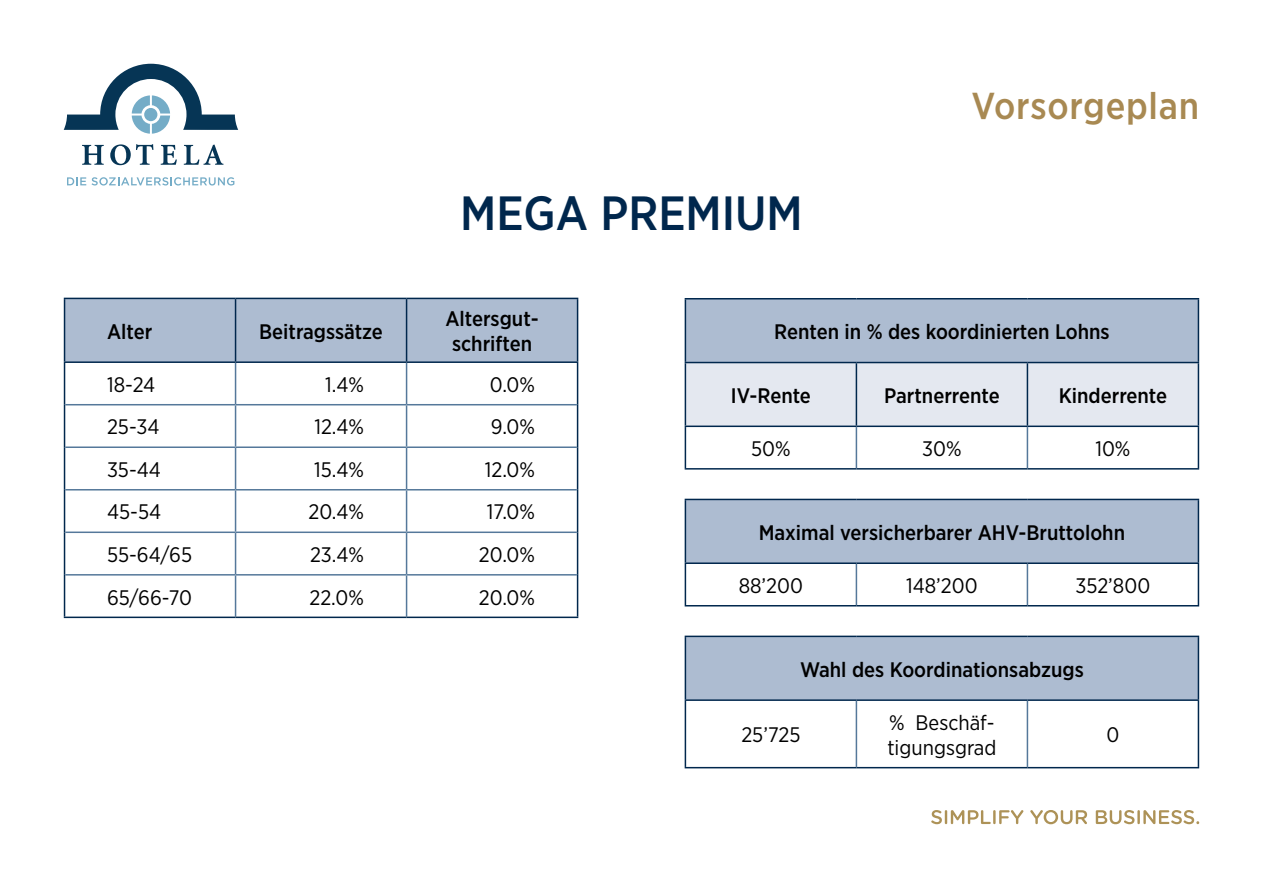
<style>
.page{position:relative;width:1263px;height:893px;background:#fff}
.page>*{position:absolute;margin:0;border:0;box-sizing:border-box;transform-origin:0 0}
.t1{font:500 48px "Gotham Narrow";color:#00274d}
.t2{font:500 37.5px "Gotham Narrow";letter-spacing:.02em;color:#a88952}
.t3{font:500 21px/25.2px "Gotham Narrow";color:#000;text-align:center}
.t4{font:21px/25.2px "Gotham Narrow";color:#000}
</style>
<div class="page">
<div style="left:685px;top:299px;width:513px;height:63px;background:#adbcd1"></div>
<div style="left:686px;top:363px;width:512px;height:63px;background:#e4e8f0"></div>
<hr style="left:685px;top:298px;width:171px;height:1px;background:#00274d">
<hr style="left:685px;top:299px;width:1px;height:63px;background:#00274d">
<hr style="left:856px;top:298px;width:171px;height:1px;background:#00274d">
<hr style="left:1027px;top:298px;width:172px;height:1px;background:#00274d">
<hr style="left:1198px;top:299px;width:1px;height:63px;background:#00274d">
<hr style="left:685px;top:362px;width:171px;height:1px;background:#00274d">
<hr style="left:685px;top:363px;width:1px;height:63px;background:#00274d">
<hr style="left:856px;top:362px;width:171px;height:1px;background:#00274d">
<hr style="left:856px;top:363px;width:1px;height:63px;background:#00274d">
<hr style="left:1027px;top:362px;width:172px;height:1px;background:#00274d">
<hr style="left:1027px;top:363px;width:1px;height:63px;background:#00274d">
<hr style="left:1198px;top:363px;width:1px;height:63px;background:#00274d">
<hr style="left:685px;top:426px;width:171px;height:1px;background:#00274d">
<hr style="left:685px;top:427px;width:1px;height:41px;background:#00274d">
<hr style="left:856px;top:426px;width:171px;height:1px;background:#00274d">
<hr style="left:1027px;top:426px;width:172px;height:1px;background:#00274d">
<hr style="left:1198px;top:427px;width:1px;height:41px;background:#00274d">
<hr style="left:685px;top:468px;width:171px;height:2px;background:#00274d">
<hr style="left:856px;top:468px;width:171px;height:2px;background:#00274d">
<hr style="left:1027px;top:468px;width:172px;height:2px;background:#00274d">
<hr style="left:856px;top:427px;width:1px;height:41px;background:#55789a">
<hr style="left:1027px;top:427px;width:1px;height:41px;background:#55789a">
<div style="left:65px;top:299px;width:512px;height:62px;background:#adbcd1"></div>
<hr style="left:64px;top:298px;width:172px;height:1px;background:#00274d">
<hr style="left:64px;top:299px;width:1px;height:62px;background:#00274d">
<hr style="left:236px;top:298px;width:171px;height:1px;background:#00274d">
<hr style="left:235px;top:299px;width:1px;height:62px;background:#00274d">
<hr style="left:407px;top:298px;width:171px;height:1px;background:#00274d">
<hr style="left:406px;top:299px;width:1px;height:62px;background:#00274d">
<hr style="left:577px;top:299px;width:1px;height:62px;background:#00274d">
<hr style="left:64px;top:361px;width:172px;height:2px;background:#00274d">
<hr style="left:64px;top:363px;width:1px;height:42px;background:#00274d">
<hr style="left:236px;top:361px;width:171px;height:2px;background:#00274d">
<hr style="left:407px;top:361px;width:171px;height:2px;background:#00274d">
<hr style="left:577px;top:363px;width:1px;height:42px;background:#00274d">
<hr style="left:64px;top:405px;width:1px;height:42px;background:#00274d">
<hr style="left:577px;top:405px;width:1px;height:42px;background:#00274d">
<hr style="left:64px;top:447px;width:1px;height:43px;background:#00274d">
<hr style="left:577px;top:447px;width:1px;height:43px;background:#00274d">
<hr style="left:64px;top:490px;width:1px;height:42px;background:#00274d">
<hr style="left:577px;top:490px;width:1px;height:42px;background:#00274d">
<hr style="left:64px;top:532px;width:1px;height:43px;background:#00274d">
<hr style="left:577px;top:532px;width:1px;height:43px;background:#00274d">
<hr style="left:64px;top:575px;width:1px;height:42px;background:#00274d">
<hr style="left:577px;top:575px;width:1px;height:42px;background:#00274d">
<hr style="left:235px;top:363px;width:1px;height:41px;background:#55789a">
<hr style="left:406px;top:363px;width:1px;height:41px;background:#55789a">
<hr style="left:65px;top:404px;width:171px;height:1px;background:#55789a">
<hr style="left:236px;top:404px;width:171px;height:1px;background:#55789a">
<hr style="left:235px;top:405px;width:1px;height:41px;background:#55789a">
<hr style="left:407px;top:404px;width:170px;height:1px;background:#55789a">
<hr style="left:406px;top:405px;width:1px;height:41px;background:#55789a">
<hr style="left:65px;top:446px;width:171px;height:2px;background:#55789a">
<hr style="left:236px;top:446px;width:171px;height:2px;background:#55789a">
<hr style="left:235px;top:448px;width:1px;height:41px;background:#55789a">
<hr style="left:407px;top:446px;width:170px;height:2px;background:#55789a">
<hr style="left:406px;top:448px;width:1px;height:41px;background:#55789a">
<hr style="left:65px;top:489px;width:171px;height:1px;background:#55789a">
<hr style="left:236px;top:489px;width:171px;height:1px;background:#55789a">
<hr style="left:235px;top:490px;width:1px;height:41px;background:#55789a">
<hr style="left:407px;top:489px;width:170px;height:1px;background:#55789a">
<hr style="left:406px;top:490px;width:1px;height:41px;background:#55789a">
<hr style="left:65px;top:531px;width:171px;height:2px;background:#55789a">
<hr style="left:236px;top:531px;width:171px;height:2px;background:#55789a">
<hr style="left:235px;top:533px;width:1px;height:41px;background:#55789a">
<hr style="left:407px;top:531px;width:170px;height:2px;background:#55789a">
<hr style="left:406px;top:533px;width:1px;height:41px;background:#55789a">
<hr style="left:65px;top:574px;width:171px;height:2px;background:#55789a">
<hr style="left:236px;top:574px;width:171px;height:2px;background:#55789a">
<hr style="left:235px;top:576px;width:1px;height:41px;background:#55789a">
<hr style="left:407px;top:574px;width:170px;height:2px;background:#55789a">
<hr style="left:406px;top:576px;width:1px;height:41px;background:#55789a">
<hr style="left:64px;top:617px;width:172px;height:1px;background:#00274d">
<hr style="left:236px;top:617px;width:171px;height:1px;background:#00274d">
<hr style="left:407px;top:617px;width:171px;height:1px;background:#00274d">
<div style="left:685px;top:499px;width:513px;height:64px;background:#adbcd1"></div>
<hr style="left:685px;top:499px;width:171px;height:1px;background:#00274d">
<hr style="left:685px;top:500px;width:1px;height:62px;background:#00274d">
<hr style="left:856px;top:499px;width:171px;height:1px;background:#00274d">
<hr style="left:1027px;top:499px;width:172px;height:1px;background:#00274d">
<hr style="left:1198px;top:500px;width:1px;height:62px;background:#00274d">
<hr style="left:685px;top:562px;width:171px;height:2px;background:#00274d">
<hr style="left:685px;top:564px;width:1px;height:41px;background:#00274d">
<hr style="left:856px;top:562px;width:171px;height:2px;background:#00274d">
<hr style="left:1027px;top:562px;width:172px;height:2px;background:#00274d">
<hr style="left:1198px;top:564px;width:1px;height:41px;background:#00274d">
<hr style="left:685px;top:605px;width:171px;height:1px;background:#00274d">
<hr style="left:856px;top:605px;width:171px;height:1px;background:#00274d">
<hr style="left:1027px;top:605px;width:172px;height:1px;background:#00274d">
<hr style="left:856px;top:564px;width:1px;height:41px;background:#55789a">
<hr style="left:1027px;top:564px;width:1px;height:41px;background:#55789a">
<div style="left:685px;top:636px;width:513px;height:64px;background:#adbcd1"></div>
<hr style="left:685px;top:636px;width:171px;height:1px;background:#00274d">
<hr style="left:685px;top:637px;width:1px;height:62px;background:#00274d">
<hr style="left:856px;top:636px;width:171px;height:1px;background:#00274d">
<hr style="left:1027px;top:636px;width:172px;height:1px;background:#00274d">
<hr style="left:1198px;top:637px;width:1px;height:62px;background:#00274d">
<hr style="left:685px;top:699px;width:171px;height:2px;background:#00274d">
<hr style="left:685px;top:701px;width:1px;height:66px;background:#00274d">
<hr style="left:856px;top:699px;width:171px;height:2px;background:#00274d">
<hr style="left:1027px;top:699px;width:172px;height:2px;background:#00274d">
<hr style="left:1198px;top:701px;width:1px;height:66px;background:#00274d">
<hr style="left:685px;top:767px;width:171px;height:1px;background:#00274d">
<hr style="left:856px;top:767px;width:171px;height:1px;background:#00274d">
<hr style="left:1027px;top:767px;width:172px;height:1px;background:#00274d">
<hr style="left:856px;top:701px;width:1px;height:66px;background:#55789a">
<hr style="left:1027px;top:701px;width:1px;height:66px;background:#55789a">
<svg style="left:931px;top:810px;width:268px;height:14px"></svg>
<svg style="left:82px;top:145px;width:22px;height:20px"></svg>
<svg style="left:110px;top:144px;width:43px;height:21px"></svg>
<svg style="left:161px;top:145px;width:16px;height:20px"></svg>
<svg style="left:184px;top:145px;width:39px;height:20px"></svg>
<svg style="left:64px;top:64px;width:174px;height:70px"></svg>
<div style="left:144px;top:108px;width:13px;height:13px;background:#74acc7;border-radius:50%"></div>
<svg style="left:67px;top:177px;width:19px;height:8px"></svg>
<svg style="left:92px;top:177px;width:142px;height:9px"></svg>
<p class="t3" style="left:107px;top:318px;width:47px">Alter</p>
<p class="t3" style="left:259px;top:318px;width:125px">Beitragssätze</p>
<h1 class="t1" style="left:460px;top:182px;width:344px">MEGA PREMIUM</h1>
<h2 class="t2" style="left:971px;top:82px;width:229px">Vorsorgeplan</h2>
<p class="t3" style="left:445px;top:306px;width:95px">Altersgut&shy;schriften</p>
<p class="t3" style="left:774px;top:319px;width:337px">Renten in % des koordinierten Lohns</p>
<p class="t4" style="left:107px;top:371px;width:50px">18-24</p>
<p class="t4" style="left:325px;top:371px;width:40px">1.4%</p>
<p class="t4" style="left:490px;top:371px;width:47px">0.0%</p>
<p class="t4" style="left:107px;top:414px;width:54px">25-34</p>
<p class="t4" style="left:314px;top:414px;width:51px">12.4%</p>
<p class="t4" style="left:491px;top:414px;width:46px">9.0%</p>
<p class="t4" style="left:107px;top:456px;width:55px">35-44</p>
<p class="t4" style="left:314px;top:456px;width:51px">15.4%</p>
<p class="t4" style="left:485px;top:456px;width:52px">12.0%</p>
<p class="t4" style="left:107px;top:499px;width:56px">45-54</p>
<p class="t4" style="left:308px;top:499px;width:57px">20.4%</p>
<p class="t4" style="left:487px;top:499px;width:50px">17.0%</p>
<p class="t4" style="left:107px;top:542px;width:87px">55-64/65</p>
<p class="t4" style="left:310px;top:542px;width:55px">23.4%</p>
<p class="t4" style="left:479px;top:542px;width:58px">20.0%</p>
<p class="t4" style="left:107px;top:584px;width:87px">65/66-70</p>
<p class="t4" style="left:309px;top:584px;width:56px">22.0%</p>
<p class="t4" style="left:479px;top:584px;width:58px">20.0%</p>
<p class="t3" style="left:731px;top:383px;width:82px">IV-Rente</p>
<p class="t3" style="left:884px;top:383px;width:117px">Partnerrente</p>
<p class="t3" style="left:1059px;top:383px;width:110px">Kinderrente</p>
<p class="t4" style="left:751px;top:436px;width:41px">50%</p>
<p class="t4" style="left:922px;top:436px;width:41px">30%</p>
<p class="t4" style="left:1095px;top:436px;width:37px">10%</p>
<p class="t3" style="left:759px;top:519px;width:368px">Maximal versicherbarer AHV-Bruttolohn</p>
<p class="t4" style="left:739px;top:572px;width:66px">88’200</p>
<p class="t4" style="left:906px;top:572px;width:73px">148’200</p>
<p class="t4" style="left:1075px;top:572px;width:76px">352’800</p>
<p class="t3" style="left:800px;top:656px;width:285px">Wahl des Koordinationsabzugs</p>
<p class="t4" style="left:741px;top:722px;width:61px">25’725</p>
<p class="t4" style="left:887px;top:709px;width:111px">% Beschäf&shy;tigungsgrad</p>
<p class="t4" style="left:1106px;top:722px;width:14px">0</p>
</div>
